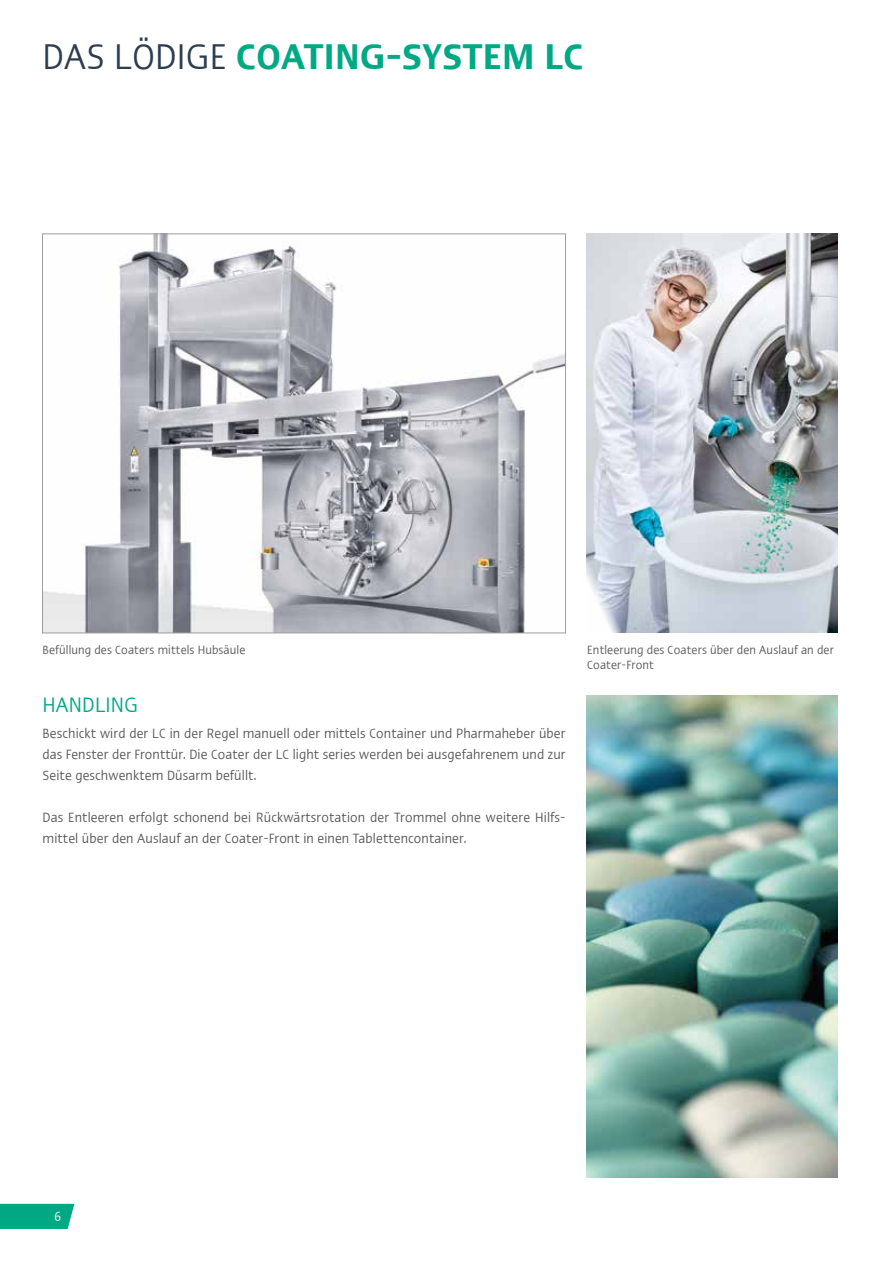
<style>
.page{position:relative;width:893px;height:1263px;background:#fff}
.page>*{position:absolute;margin:0;border:0;box-sizing:border-box;transform-origin:0 0}
.t1{font:600 condensed 36px "Ergo Com";letter-spacing:.01em;color:#00a984}
.t2{font:condensed 21px "Ergo Com";letter-spacing:.01em;color:#00a984}
.t3{font:condensed 13.5px/21px "Ergo Com";letter-spacing:.01em;color:#58585c;text-align:justify}
.t4{font:condensed 13.5px "Ergo Com";color:#fff}
.t5{font:condensed 12px/15px "Ergo Com";letter-spacing:.01em;color:#58585c}
.s1{font-weight:400;color:#2c3d4f}
</style>
<div class="page">
<img style="left:587px;top:696px;width:251px;height:482px">
<img style="left:587px;top:234px;width:251px;height:399px">
<img style="left:44px;top:236px;width:520px;height:395px">
<div style="left:0;top:1204px;width:74px;height:25px;background:#00a984"></div>
<h1 class="t1" style="left:43px;top:30px;width:542px"><span class="s1">DAS LÖDIGE</span> COATING-SYSTEM LC</h1>
<p class="t5" style="left:43px;top:642px;width:204px">Befüllung des Coaters mittels Hubsäule</p>
<h2 class="t2" style="left:43px;top:689px;width:97px">HANDLING</h2>
<p class="t3" style="left:43px;top:722px;width:525px">Beschickt wird der LC in der Regel manuell oder mittels Container und Pharmaheber über das Fenster der Fronttür. Die Coater der LC light series werden bei ausgefahrenem und zur Seite geschwenktem Düsarm befüllt.</p>
<p class="t3" style="left:43px;top:806px;width:524px">Das Entleeren erfolgt schonend bei Rückwärtsrotation der Trommel ohne weitere Hilfs&shy;mittel über den Auslauf an der Coater-Front in einen Tablettencontainer.</p>
<p class="t5" style="left:587px;top:641px;width:248px">Entleerung des Coaters über den Auslauf an der<br>Coater-Front</p>
<p class="t4" style="left:54px;top:1207px;width:8px">6</p>
</div>
